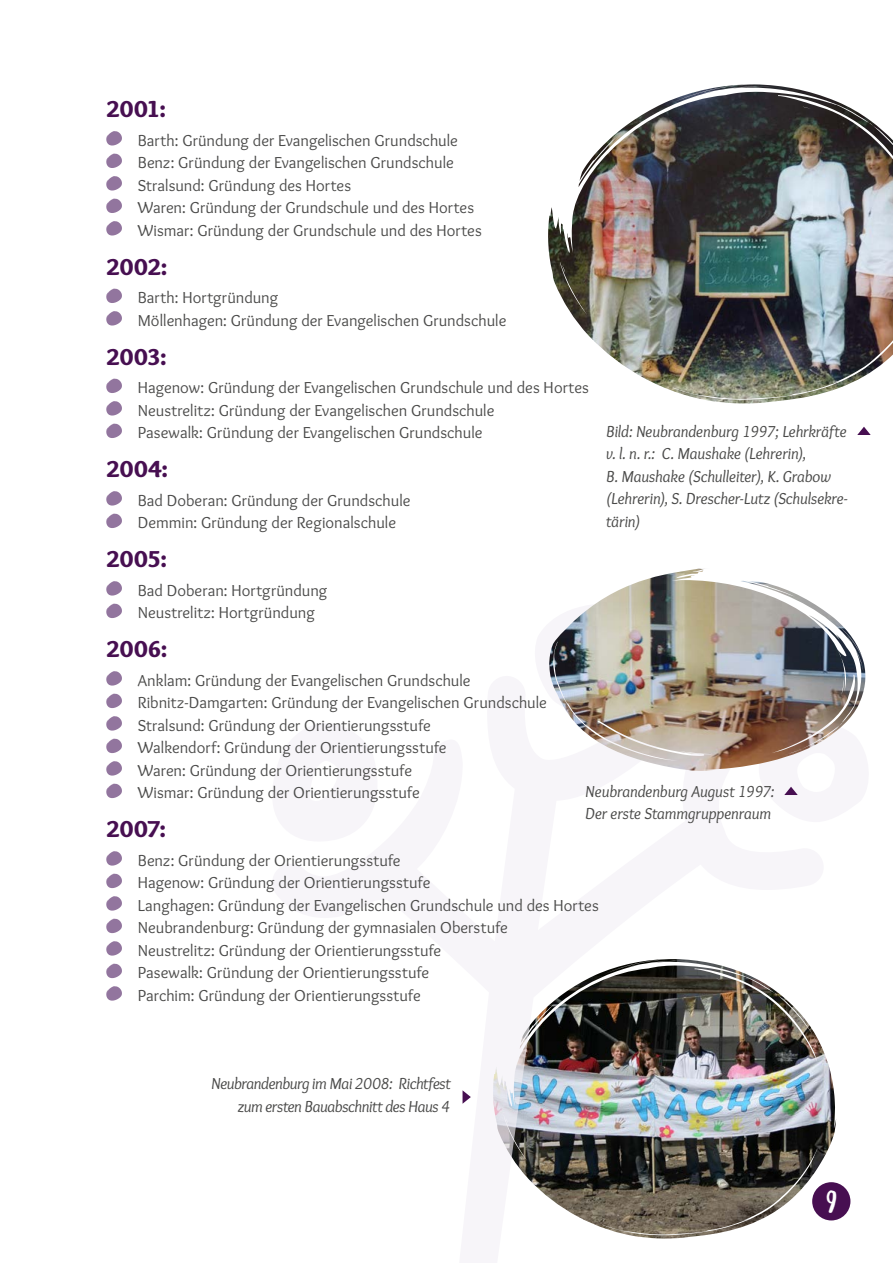
<style>
.page{position:relative;width:893px;height:1263px;background:#fff}
.page>*{position:absolute;margin:0;border:0;box-sizing:border-box;transform-origin:0 0}
.t1{font:28.5px "Budidaya";color:#fff}
.t2{font:900 24px "Overlock";letter-spacing:-.005em;color:#470f51}
.t3{font:16.5px/22.5px "Overlock";color:#4a4a49}
.t4{font:italic 16.5px/22.5px "Overlock";letter-spacing:-.01em;color:#4a4a49}
</style>
<div class="page">
<img style="left:462px;top:786px;width:389px;height:453px">
<svg style="left:106px;top:131px;width:16px;height:15px"></svg>
<svg style="left:106px;top:154px;width:16px;height:14px"></svg>
<svg style="left:106px;top:176px;width:16px;height:15px"></svg>
<svg style="left:106px;top:199px;width:16px;height:14px"></svg>
<svg style="left:106px;top:221px;width:16px;height:15px"></svg>
<svg style="left:106px;top:289px;width:16px;height:14px"></svg>
<svg style="left:106px;top:311px;width:16px;height:15px"></svg>
<svg style="left:106px;top:379px;width:16px;height:14px"></svg>
<svg style="left:106px;top:401px;width:16px;height:15px"></svg>
<svg style="left:106px;top:424px;width:16px;height:14px"></svg>
<svg style="left:106px;top:491px;width:16px;height:15px"></svg>
<svg style="left:106px;top:514px;width:16px;height:14px"></svg>
<svg style="left:106px;top:581px;width:16px;height:15px"></svg>
<svg style="left:106px;top:604px;width:16px;height:14px"></svg>
<svg style="left:106px;top:671px;width:16px;height:15px"></svg>
<svg style="left:106px;top:694px;width:16px;height:14px"></svg>
<svg style="left:106px;top:716px;width:16px;height:15px"></svg>
<svg style="left:106px;top:739px;width:16px;height:14px"></svg>
<svg style="left:106px;top:761px;width:16px;height:15px"></svg>
<svg style="left:106px;top:784px;width:16px;height:14px"></svg>
<svg style="left:106px;top:851px;width:16px;height:15px"></svg>
<svg style="left:106px;top:874px;width:16px;height:14px"></svg>
<svg style="left:106px;top:896px;width:16px;height:15px"></svg>
<svg style="left:106px;top:919px;width:16px;height:14px"></svg>
<svg style="left:106px;top:941px;width:16px;height:15px"></svg>
<svg style="left:106px;top:964px;width:16px;height:14px"></svg>
<svg style="left:106px;top:986px;width:16px;height:15px"></svg>
<img style="left:549px;top:569px;width:316px;height:202px">
<svg style="left:784px;top:787px;width:14px;height:8px"></svg>
<svg style="left:463px;top:1090px;width:8px;height:14px"></svg>
<svg style="left:857px;top:427px;width:14px;height:8px"></svg>
<img style="left:548px;top:119px;width:345px;height:284px">
<img style="left:553px;top:84px;width:316px;height:170px">
<h2 class="t2" style="left:106px;top:94px;width:61px">2001:</h2>
<p class="t3" style="left:138px;top:129px;width:345px">Barth: Gründung der Evangelischen Grundschule Benz: Gründung der Evangelischen Grundschule Stralsund: Gründung des Hortes<br>Waren: Gründung der Grundschule und des Hortes Wismar: Gründung der Grundschule und des Hortes</p>
<h2 class="t2" style="left:106px;top:251px;width:62px">2002:</h2>
<p class="t3" style="left:138px;top:286px;width:370px">Barth: Hortgründung<br>Möllenhagen: Gründung der Evangelischen Grundschule</p>
<h2 class="t2" style="left:106px;top:341px;width:62px">2003:</h2>
<p class="t3" style="left:138px;top:376px;width:453px">Hagenow: Gründung der Evangelischen Grundschule und des Hortes<br>Neustrelitz: Gründung der Evangelischen Grundschule<br>Pasewalk: Gründung der Evangelischen Grundschule</p>
<h2 class="t2" style="left:106px;top:454px;width:63px">2004:</h2>
<p class="t3" style="left:138px;top:489px;width:274px">Bad Doberan: Gründung der Grundschule<br>Demmin: Gründung der Regionalschule</p>
<h2 class="t2" style="left:106px;top:544px;width:62px">2005:</h2>
<p class="t3" style="left:138px;top:579px;width:191px">Bad Doberan: Hortgründung<br>Neustrelitz: Hortgründung</p>
<h2 class="t2" style="left:106px;top:634px;width:63px">2006:</h2>
<p class="t3" style="left:138px;top:669px;width:411px">Anklam: Gründung der Evangelischen Grundschule Ribnitz-Damgarten: Gründung der Evangelischen Grundschule Stralsund: Gründung der Orientierungsstufe<br>Walkendorf: Gründung der Orientierungsstufe<br>Waren: Gründung der Orientierungsstufe<br>Wismar: Gründung der Orientierungsstufe</p>
<h2 class="t2" style="left:106px;top:814px;width:61px">2007:</h2>
<p class="t3" style="left:138px;top:849px;width:462px">Benz: Gründung der Orientierungsstufe<br>Hagenow: Gründung der Orientierungsstufe<br>Langhagen: Gründung der Evangelischen Grundschule und des Hortes Neubrandenburg: Gründung der gymnasialen Oberstufe<br>Neustrelitz: Gründung der Orientierungsstufe<br>Pasewalk: Gründung der Orientierungsstufe<br>Parchim: Gründung der Orientierungsstufe</p>
<p class="t4" style="left:606px;top:420px;width:243px">Bild: Neubrandenburg 1997; Lehrkräfte v. l. n. r.: C. Maushake (Lehrerin),<br>B. Maushake (Schulleiter), K. Grabow (Lehrerin), S. Drescher-Lutz (Schulsekre&shy;tärin)</p>
<p class="t4" style="left:585px;top:780px;width:191px">Neubrandenburg August 1997:<br>Der erste Stammgruppenraum</p>
<p class="t4" style="left:211px;top:1072px;width:241px;text-align:right">Neubrandenburg im Mai 2008: Richtfest zum ersten Bauabschnitt des Haus 4</p>
<h1 class="t1" style="left:826px;top:1186px;width:13px">9</h1>
</div>
